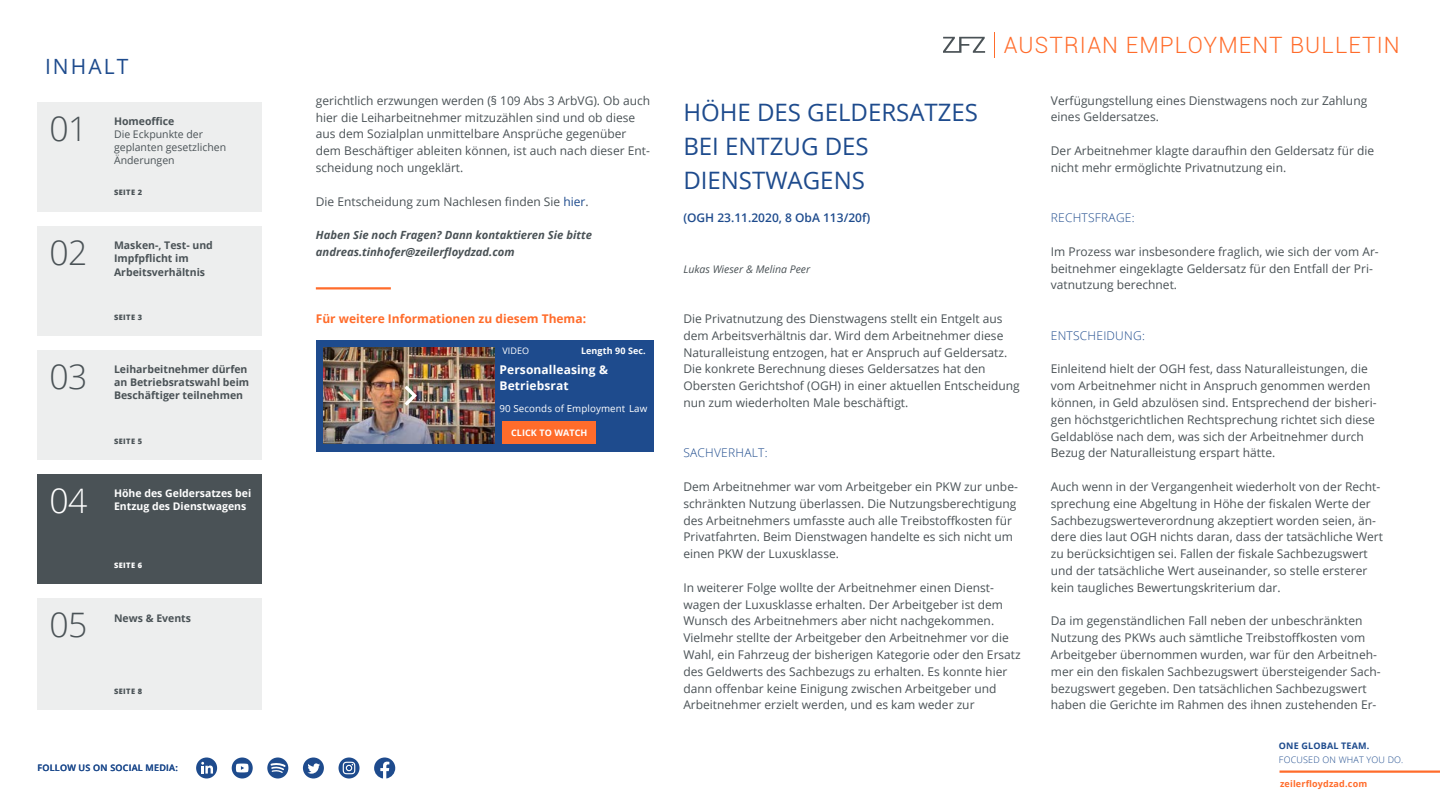
<style>
.page{position:relative;width:1440px;height:810px;background:#fff}
.page>*{position:absolute;margin:0;border:0;box-sizing:border-box;transform-origin:0 0}
.t1{font:300 33.75px "Open Sans";letter-spacing:-.025em;color:#4a5256}
.t2{font:300 33.75px "Open Sans";color:#fff}
.t3{font:24px/33.6px "Open Sans";color:#1e4b8d}
.t4{font:300 22.5px "Roboto";letter-spacing:.05em;color:#ff6c2b}
.t5{font:21px "Open Sans";letter-spacing:.1em;color:#1e4b8d}
.t6{font:12px/16.8px "Open Sans";color:#4a5256}
.t7{font:700 12px "Open Sans";color:#ff6c2b}
.t8{font:300 12px "Open Sans";letter-spacing:.02em;color:#1e4b8d}
.t9{font:600 12px "Open Sans";color:#1e4b8d}
.t10{font:700 12px/16.5px "Open Sans";letter-spacing:.01em;color:#fff}
.t11{font:italic 700 11.25px/16.8px "Open Sans";color:#4a5256}
.t12{font:700 10.5px/13.1px "Open Sans";color:#4a5256}
.t13{font:10.5px/13.1px "Open Sans";color:#4a5256}
.t14{font:700 10.5px "Open Sans";color:#fff}
.t15{font:italic 10.5px "Open Sans";color:#4a5256}
.t16{font:9.75px "Open Sans";letter-spacing:.01em;color:#fff}
.t17{font:700 9px "Open Sans";letter-spacing:.01em;color:#fff}
.t18{font:600 9px "Open Sans";letter-spacing:.025em;color:#1e4b8d}
.t19{font:300 9px "Open Sans";letter-spacing:.02em;color:#1e4b8d}
.t20{font:700 9px "Open Sans";letter-spacing:.02em;color:#ff6c2b}
.t21{font:700 9px "Open Sans";letter-spacing:.02em;color:#1e4b8d}
.t22{font:9px "Open Sans";letter-spacing:.01em;color:#fff}
.t23{font:800 7.5px "Open Sans";letter-spacing:.05em;color:#4a5256}
.t24{font:800 7.5px "Open Sans";letter-spacing:.05em;color:#fff}
.s1{color:#1e4b8d}
</style>
<div class="page">
<hr style="left:316px;top:287px;width:75px;height:2px;background:#ff6c2b">
<hr style="left:1280px;top:771px;width:160px;height:2px;background:#ff6c2b">
<svg style="left:232px;top:758px;width:21px;height:21px"></svg>
<svg style="left:236px;top:764px;width:13px;height:8px"></svg>
<div style="left:303px;top:758px;width:21px;height:21px;background:#1e4b8d;border-radius:50%"></div>
<svg style="left:307px;top:763px;width:13px;height:11px"></svg>
<svg style="left:339px;top:758px;width:21px;height:21px"></svg>
<svg style="left:343px;top:762px;width:12px;height:12px"></svg>
<div style="left:196px;top:758px;width:21px;height:21px;background:#1e4b8d;border-radius:50%"></div>
<svg style="left:201px;top:762px;width:12px;height:12px"></svg>
<svg style="left:374px;top:758px;width:21px;height:21px"></svg>
<svg style="left:267px;top:758px;width:21px;height:21px"></svg>
<div style="left:316px;top:340px;width:337px;height:111px;background:#1e4b8d"></div>
<div style="left:502px;top:421px;width:94px;height:23px;background:#ff6c2b"></div>
<img style="left:323px;top:347px;width:172px;height:97px">
<svg style="left:392px;top:379px;width:3px;height:11px"></svg>
<svg style="left:401px;top:382px;width:18px;height:27px"></svg>
<div style="left:38px;top:598px;width:224px;height:112px;background:#edeeee"></div>
<div style="left:38px;top:102px;width:224px;height:109px;background:#edeeee"></div>
<div style="left:38px;top:227px;width:224px;height:109px;background:#edeeee"></div>
<div style="left:38px;top:474px;width:224px;height:110px;background:#4a5256"></div>
<div style="left:38px;top:350px;width:224px;height:110px;background:#edeeee"></div>
<svg style="left:943px;top:37px;width:42px;height:16px"></svg>
<svg style="left:994px;top:32px;width:1px;height:25px"></svg>
<h3 class="t5" style="left:45px;top:52px;width:85px">INHALT</h3>
<h1 class="t1" style="left:50px;top:105px;width:39px">01</h1>
<p class="t12" style="left:114px;top:114px;width:62px">Homeoffice</p>
<p class="t13" style="left:114px;top:127px;width:114px">Die Eckpunkte der geplanten gesetzlichen<br>Änderungen</p>
<p class="t23" style="left:114px;top:187px;width:30px">SEITE 2</p>
<h1 class="t1" style="left:50px;top:230px;width:39px">02</h1>
<p class="t12" style="left:114px;top:239px;width:100px">Masken-, Test- und<br>Impfpflicht im<br>Arbeitsverhältnis</p>
<p class="t23" style="left:114px;top:312px;width:30px">SEITE 3</p>
<h1 class="t1" style="left:50px;top:353px;width:39px">03</h1>
<p class="t12" style="left:114px;top:362px;width:137px">Leiharbeitnehmer dürfen an Betriebsratswahl beim<br>Beschäftiger teilnehmen</p>
<p class="t23" style="left:114px;top:435px;width:30px">SEITE 5</p>
<h1 class="t2" style="left:50px;top:478px;width:39px">04</h1>
<p class="t14" style="left:114px;top:486px;width:139px">Höhe des Geldersatzes bei</p>
<p class="t14" style="left:114px;top:499px;width:134px">Entzug des Dienstwagens</p>
<p class="t24" style="left:114px;top:559px;width:30px">SEITE 6</p>
<h1 class="t1" style="left:50px;top:602px;width:39px">05</h1>
<p class="t12" style="left:114px;top:611px;width:79px">News &amp; Events</p>
<p class="t23" style="left:114px;top:685px;width:30px">SEITE 8</p>
<p class="t18" style="left:38px;top:762px;width:142px">FOLLOW US ON SOCIAL MEDIA:</p>
<p class="t6" style="left:316px;top:92px;width:336px">gerichtlich erzwungen werden (§ 109 Abs 3 ArbVG). Ob auch hier die Leiharbeitnehmer mitzuzählen sind und ob diese aus dem Sozialplan unmittelbare Ansprüche gegenüber dem Beschäftiger ableiten können, ist auch nach dieser Ent&shy;scheidung noch ungeklärt.</p>
<p class="t6" style="left:316px;top:192px;width:274px">Die Entscheidung zum Nachlesen finden Sie <span class="s1">hier</span>.</p>
<p class="t11" style="left:316px;top:226px;width:278px">Haben Sie noch Fragen? Dann kontaktieren Sie bitte andreas.tinhofer@zeilerfloydzad.com</p>
<p class="t7" style="left:316px;top:310px;width:272px">Für weitere Informationen zu diesem Thema:</p>
<p class="t22" style="left:502px;top:345px;width:28px">VIDEO</p>
<p class="t17" style="left:581px;top:345px;width:66px">Length 90 Sec.</p>
<p class="t10" style="left:500px;top:361px;width:110px">Personalleasing &amp;<br>Betriebsrat</p>
<p class="t16" style="left:500px;top:402px;width:149px">90 Seconds of Employment Law</p>
<p class="t17" style="left:511px;top:426px;width:78px">CLICK TO WATCH</p>
<h3 class="t4" style="left:1004px;top:29px;width:397px">AUSTRIAN EMPLOYMENT BULLETIN</h3>
<h2 class="t3" style="left:683px;top:95px;width:296px">HÖHE DES GELDERSATZES<br>BEI ENTZUG DES<br>DIENSTWAGENS</h2>
<p class="t9" style="left:683px;top:210px;width:188px">(OGH 23.11.2020, 8 ObA 113/20f)</p>
<p class="t15" style="left:683px;top:262px;width:128px">Lukas Wieser &amp; Melina Peer</p>
<p class="t6" style="left:683px;top:310px;width:338px">Die Privatnutzung des Dienstwagens stellt ein Entgelt aus dem Arbeitsverhältnis dar. Wird dem Arbeitnehmer diese Naturalleistung entzogen, hat er Anspruch auf Geldersatz.<br>Die konkrete Berechnung dieses Geldersatzes hat den Obersten Gerichtshof (OGH) in einer aktuellen Entscheidung nun zum wiederholten Male beschäftigt.</p>
<p class="t8" style="left:683px;top:445px;width:86px">SACHVERHALT:</p>
<p class="t6" style="left:683px;top:478px;width:336px">Dem Arbeitnehmer war vom Arbeitgeber ein PKW zur unbe&shy;schränkten Nutzung überlassen. Die Nutzungsberechtigung des Arbeitnehmers umfasste auch alle Treibstoffkosten für Privatfahrten. Beim Dienstwagen handelte es sich nicht um einen PKW der Luxusklasse.</p>
<p class="t6" style="left:683px;top:579px;width:339px">In weiterer Folge wollte der Arbeitnehmer einen Dienst&shy;wagen der Luxusklasse erhalten. Der Arbeitgeber ist dem Wunsch des Arbeitnehmers aber nicht nachgekommen.<br>Vielmehr stellte der Arbeitgeber den Arbeitnehmer vor die Wahl, ein Fahrzeug der bisherigen Kategorie oder den Ersatz des Geldwerts des Sachbezugs zu erhalten. Es konnte hier dann offenbar keine Einigung zwischen Arbeitgeber und Arbeitnehmer erzielt werden, und es kam weder zur</p>
<p class="t6" style="left:1051px;top:92px;width:318px">Verfügungstellung eines Dienstwagens noch zur Zahlung eines Geldersatzes.</p>
<p class="t6" style="left:1051px;top:142px;width:325px">Der Arbeitnehmer klagte daraufhin den Geldersatz für die nicht mehr ermöglichte Privatnutzung ein.</p>
<p class="t8" style="left:1051px;top:210px;width:85px">RECHTSFRAGE:</p>
<p class="t6" style="left:1051px;top:243px;width:329px">Im Prozess war insbesondere fraglich, wie sich der vom Ar&shy;beitnehmer eingeklagte Geldersatz für den Entfall der Pri&shy;vatnutzung berechnet.</p>
<p class="t8" style="left:1051px;top:327px;width:95px">ENTSCHEIDUNG:</p>
<p class="t6" style="left:1051px;top:360px;width:327px">Einleitend hielt der OGH fest, dass Naturalleistungen, die vom Arbeitnehmer nicht in Anspruch genommen werden können, in Geld abzulösen sind. Entsprechend der bisheri&shy;gen höchstgerichtlichen Rechtsprechung richtet sich diese Geldablöse nach dem, was sich der Arbeitnehmer durch Bezug der Naturalleistung erspart hätte.</p>
<p class="t6" style="left:1051px;top:478px;width:334px">Auch wenn in der Vergangenheit wiederholt von der Recht&shy;sprechung eine Abgeltung in Höhe der fiskalen Werte der Sachbezugswerteverordnung akzeptiert worden seien, än&shy;dere dies laut OGH nichts daran, dass der tatsächliche Wert zu berücksichtigen sei. Fallen der fiskale Sachbezugswert und der tatsächliche Wert auseinander, so stelle ersterer kein taugliches Bewertungskriterium dar.</p>
<p class="t6" style="left:1051px;top:612px;width:331px">Da im gegenständlichen Fall neben der unbeschränkten Nutzung des PKWs auch sämtliche Treibstoffkosten vom Arbeitgeber übernommen wurden, war für den Arbeitneh&shy;mer ein den fiskalen Sachbezugswert übersteigender Sach&shy;bezugswert gegeben. Den tatsächlichen Sachbezugswert haben die Gerichte im Rahmen des ihnen zustehenden Er-</p>
<p class="t21" style="left:1279px;top:740px;width:92px">ONE GLOBAL TEAM.</p>
<p class="t19" style="left:1279px;top:753px;width:126px">FOCUSED ON WHAT YOU DO.</p>
<p class="t20" style="left:1280px;top:778px;width:89px">zeilerfloydzad.com</p>
</div>
